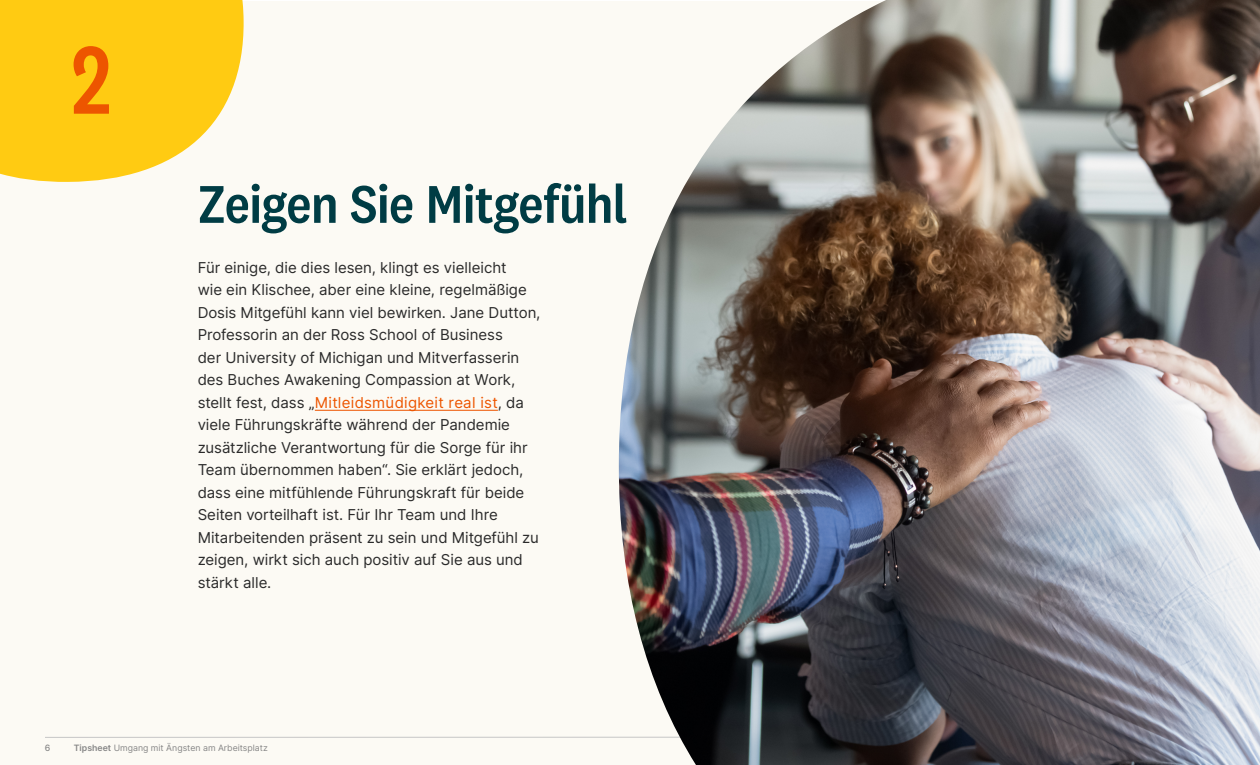
<style>
.page{position:relative;width:1260px;height:765px;background:#fff}
.page>*{position:absolute;margin:0;border:0;box-sizing:border-box;transform-origin:0 0}
.t1{font:500 100px "National 2 Condensed";color:#ed5500}
.t2{font:500 55px "National 2 Narrow";letter-spacing:-.015em;color:#003c44}
.t3{font:15px/22.5px "Inter";color:#2a2a2a}
.t4{font:8.75px "Inter";color:#878787}
.t5{font:500 8.75px "Inter";color:#878787}
.s1{color:#ed5500}
.s2{font-weight:600}
</style>
<div class="page">
<div style="left:1px;top:1px;width:1258px;height:763px;background:#fcfaf4"></div>
<hr style="left:45px;top:737px;width:1170px;height:1px;background:#c6c6c6">
<svg style="left:0;top:0;width:244px;height:183px;background:#fed02e"></svg>
<img style="left:619px;top:0;width:641px;height:765px">
<hr style="left:315px;top:410px;width:183px;height:1px;background:#ed5500">
<h1 class="t1" style="left:72px;top:26px;width:41px">2</h1>
<h2 class="t2" style="left:198px;top:172px;width:431px">Zeigen Sie Mitgefühl</h2>
<p class="t3" style="left:198px;top:256px;width:344px">Für einige, die dies lesen, klingt es vielleicht<br>wie ein Klischee, aber eine kleine, regelmäßige Dosis Mitgefühl kann viel bewirken. Jane Dutton, Professorin an der Ross School of Business<br>der University of Michigan und Mitverfasserin des Buches Awakening Compassion at Work, stellt fest, dass „<span class="s1">Mitleidsmüdigkeit real ist</span>, da viele Führungskräfte während der Pandemie zusätzliche Verantwortung für die Sorge für ihr Team übernommen haben“. Sie erklärt jedoch, dass eine mitfühlende Führungskraft für beide Seiten vorteilhaft ist. Für Ihr Team und Ihre Mitarbeitenden präsent zu sein und Mitgefühl zu zeigen, wirkt sich auch positiv auf Sie aus und stärkt alle.</p>
<p class="t5" style="left:45px;top:741px;width:7px">6</p>
<p class="t4" style="left:74px;top:741px;width:195px"><span class="s2">Tipsheet</span> Umgang mit Ängsten am Arbeitsplatz</p>
</div>
